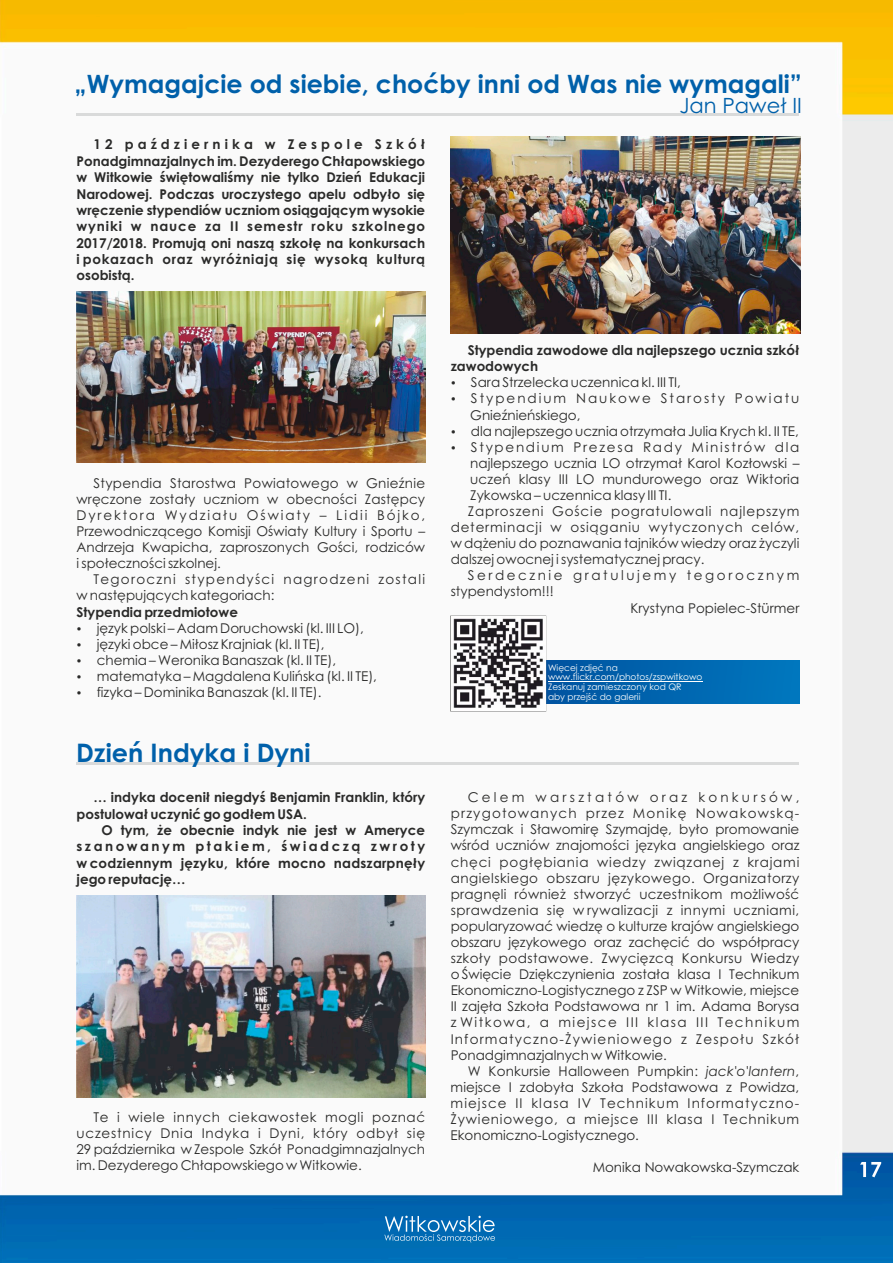
<style>
.page{position:relative;width:893px;height:1263px;background:#fff}
.page>*{position:absolute;margin:0;border:0;box-sizing:border-box;transform-origin:0 0}
.t1{font:700 25.5px "Century Gothic";color:#0060aa}
.t2{font:700 25.2px "Century Gothic";color:#0060aa}
.t3{font:21px "Century Gothic";color:#0060aa}
.t4{font:13.5px/16px "Century Gothic";color:#2a2a29;text-align:justify}
.t5{font:700 13.5px/16.4px "Century Gothic";color:#2a2a29;text-align:justify}
.t6{font:13.5px "Century Gothic";letter-spacing:.06em;color:#2a2a29}
.t7{font:13.5px/16px "Century Gothic";letter-spacing:.095em;color:#2a2a29}
.t8{font:13.5px "Century Gothic";letter-spacing:.125em;color:#2a2a29}
.t9{font:13.5px "Century Gothic";letter-spacing:.145em;color:#2a2a29}
.t10{font:13.5px "Century Gothic";letter-spacing:.19em;color:#2a2a29}
.t11{font:9px/9.6px "Century Gothic";color:#fefefe}
.s1{font-style:italic}
</style>
<div class="page">
<img style="left:0;top:0;width:893px;height:1263px">
<svg style="left:860px;top:1162px;width:21px;height:15px"></svg>
<svg style="left:384px;top:1216px;width:111px;height:26px;background:#3386c1"></svg>
<hr style="left:77px;top:114px;width:722px;height:2px;background:#d9dada">
<hr style="left:77px;top:762px;width:722px;height:2px;background:#d9dada">
<img style="left:76px;top:895px;width:349px;height:202px">
<img style="left:76px;top:291px;width:349px;height:172px">
<img style="left:451px;top:136px;width:350px;height:197px">
<div style="left:545px;top:661px;width:254px;height:42px;background:linear-gradient(to right,#0053a0,#0077be)"></div>
<hr style="left:548px;top:681px;width:154px;height:1px;background:#fefefe">
<svg style="left:450px;top:615px;width:96px;height:97px"></svg>
<img style="left:451px;top:617px;width:94px;height:93px">
<svg style="left:77px;top:627px;width:4px;height:3px"></svg>
<svg style="left:77px;top:643px;width:4px;height:3px"></svg>
<svg style="left:77px;top:659px;width:4px;height:4px"></svg>
<svg style="left:77px;top:675px;width:4px;height:4px"></svg>
<svg style="left:77px;top:691px;width:4px;height:4px"></svg>
<svg style="left:452px;top:381px;width:3px;height:4px"></svg>
<h2 class="t2" style="left:75px;top:74px;width:729px">„Wymagajcie od siebie, choćby inni od Was nie wymagali”</h2>
<h3 class="t3" style="left:679px;top:98px;width:124px">Jan Paweł II</h3>
<p class="t5" style="left:77px;top:138px;width:350px;text-indent:17px">12 października w Zespole Szkół Ponadgimnazjalnych im. Dezyderego Chłapowskiego w Witkowie świętowaliśmy nie tylko Dzień Edukacji Narodowej. Podczas uroczystego apelu odbyło się wręczenie stypendiów uczniom osiągającym wysokie wyniki w nauce za II semestr roku szkolnego 2017/2018. Promują oni naszą szkołę na konkursach i pokazach oraz wyróżniają się wysoką kulturą osobistą.</p>
<p class="t4" style="left:76px;top:476px;width:350px;text-indent:17px">Stypendia Starostwa Powiatowego w Gnieźnie wręczone zostały uczniom w obecności Zastępcy Dyrektora Wydziału Oświaty – Lidii Bójko, Przewodniczącego Komisji Oświaty Kultury i Sportu – Andrzeja Kwapicha, zaproszonych Gości, rodziców i społeczności szkolnej.</p>
<p class="t7" style="left:76px;top:573px;width:350px;text-indent:17px">Tegoroczni stypendyści nagrodzeni zostali w następujących kategoriach:</p>
<p class="t5" style="left:76px;top:605px;width:163px">Stypendia przedmiotowe</p>
<p class="t4" style="left:97px;top:621px;width:282px;text-align:left">język polski – Adam Doruchowski (kl. III LO), języki obce – Miłosz Krajniak (kl. II TE), chemia – Weronika Banaszak (kl. II TE), matematyka – Magdalena Kulińska (kl. II TE), fizyka – Dominika Banaszak (kl. II TE).</p>
<h1 class="t1" style="left:76px;top:742px;width:236px">Dzień Indyka i Dyni</h1>
<p class="t5" style="left:77px;top:790px;width:350px;text-indent:17px">… indyka docenił niegdyś Benjamin Franklin, który postulował uczynić go godłem USA.</p>
<p class="t5" style="left:77px;top:823px;width:350px;text-indent:25px">O tym, że obecnie indyk nie jest w Ameryce szanowanym ptakiem, świadczą zwroty w codziennym języku, które mocno nadszarpnęły jego reputację…</p>
<p class="t4" style="left:76px;top:1110px;width:350px;text-indent:17px">Te i wiele innych ciekawostek mogli poznać uczestnicy Dnia Indyka i Dyni, który odbył się 29 października w Zespole Szkół Ponadgimnazjalnych im. Dezyderego Chłapowskiego w Witkowie.</p>
<p class="t5" style="left:451px;top:343px;width:350px;text-indent:17px">Stypendia zawodowe dla najlepszego ucznia szkół zawodowych</p>
<p class="t4" style="left:471px;top:376px;width:211px">Sara Strzelecka uczennica kl. III TI,</p>
<p class="t9" style="left:471px;top:393px;width:330px">Stypendium Naukowe Starosty Powiatu</p>
<p class="t4" style="left:470px;top:408px;width:112px">Gnieźnieńskiego,</p>
<p class="t4" style="left:471px;top:424px;width:329px">dla najlepszego ucznia otrzymała Julia Krych kl. II TE,</p>
<p class="t8" style="left:471px;top:442px;width:330px">Stypendium Prezesa Rady Ministrów dla</p>
<p class="t4" style="left:470px;top:456px;width:331px">najlepszego ucznia LO otrzymał Karol Kozłowski –</p>
<p class="t4" style="left:470px;top:472px;width:331px">uczeń klasy III LO mundurowego oraz Wiktoria</p>
<p class="t4" style="left:470px;top:488px;width:203px">Zykowska – uczennica klasy III TI.</p>
<p class="t6" style="left:468px;top:506px;width:333px">Zaproszeni Goście pogratulowali najlepszym</p>
<p class="t6" style="left:451px;top:522px;width:350px">determinacji w osiąganiu wytyczonych celów,</p>
<p class="t4" style="left:451px;top:536px;width:350px">w dążeniu do poznawania tajników wiedzy oraz życzyli</p>
<p class="t4" style="left:451px;top:553px;width:255px">dalszej owocnej i systematycznej pracy.</p>
<p class="t10" style="left:468px;top:570px;width:333px">Serdecznie gratulujemy tegorocznym</p>
<p class="t4" style="left:451px;top:585px;width:105px">stypendystom!!!</p>
<p class="t4" style="left:631px;top:601px;width:170px">Krystyna Popielec-Stürmer</p>
<p class="t11" style="left:548px;top:663px;width:156px">Więcej zdjęć na www.flickr.com/photos/zspwitkowo<br>Zeskanuj zamieszczony kod QR<br>aby przejść do galerii</p>
<p class="t4" style="left:451px;top:790px;width:350px;text-indent:17px">Celem warsztatów oraz konkursów, przygotowanych przez Monikę Nowakowską-Szymczak i Sławomirę Szymajdę, było promowanie wśród uczniów znajomości języka angielskiego oraz chęci pogłębiania wiedzy związanej z krajami angielskiego obszaru językowego. Organizatorzy pragnęli również stworzyć uczestnikom możliwość sprawdzenia się w rywalizacji z innymi uczniami, popularyzować wiedzę o kulturze krajów angielskiego obszaru językowego oraz zachęcić do współpracy szkoły podstawowe. Zwycięzcą Konkursu Wiedzy o Święcie Dziękczynienia została klasa I Technikum Ekonomiczno-Logistycznego z ZSP w Witkowie, miejsce II zajęła Szkoła Podstawowa nr 1 im. Adama Borysa z Witkowa, a miejsce III klasa III Technikum Informatyczno-Żywieniowego z Zespołu Szkół Ponadgimnazjalnych w Witkowie.</p>
<p class="t4" style="left:451px;top:1064px;width:350px;text-indent:17px">W Konkursie Halloween Pumpkin: <span class="s1">jack'o'lantern</span>, miejsce I zdobyła Szkoła Podstawowa z Powidza, miejsce II klasa IV Technikum Informatyczno-Żywieniowego, a miejsce III klasa I Technikum Ekonomiczno-Logistycznego.</p>
<p class="t4" style="left:593px;top:1160px;width:208px">Monika Nowakowska-Szymczak</p>
</div>
